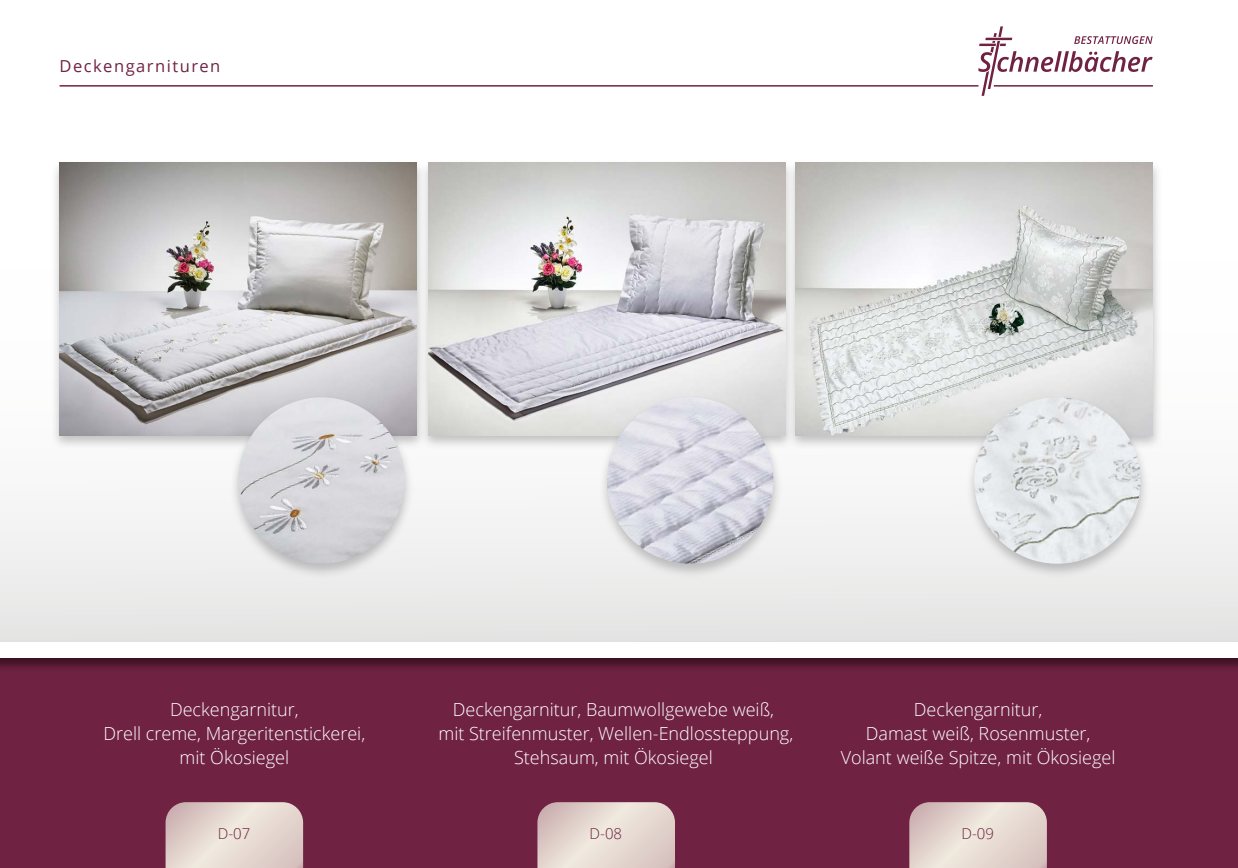
<style>
.page{position:relative;width:1238px;height:868px;background:#fff}
.page>*{position:absolute;margin:0;border:0;box-sizing:border-box;transform-origin:0 0}
.t1{font:300 18px/24px "Open Sans";color:#fff;text-align:center}
.t2{font:16.5px "Open Sans";letter-spacing:.09em;color:#702242}
.t3{font:300 15px "Open Sans";color:#702242}
</style>
<div class="page">
<div style="left:0;top:0;width:1237px;height:650px;background:linear-gradient(to bottom,#fff,#efefee)"></div>
<div style="left:0;top:643px;width:1237px;height:224px;background:#702242"></div>
<div style="left:0;top:640px;width:1237px;height:32px;background:#000;opacity:.5"></div>
<div style="left:0;top:642px;width:1237px;height:16px;background:#fff"></div>
<div style="left:51px;top:160px;width:375px;height:290px;background:#878787;opacity:.5"></div>
<img style="left:60px;top:163px;width:357px;height:272px">
<div style="left:230px;top:394px;width:184px;height:184px;background:#878787;opacity:.5"></div>
<img style="left:238px;top:397px;width:166px;height:166px;border-radius:83px">
<div style="left:419px;top:160px;width:376px;height:290px;background:#878787;opacity:.5"></div>
<img style="left:428px;top:163px;width:357px;height:272px">
<div style="left:598px;top:394px;width:184px;height:184px;background:#878787;opacity:.5"></div>
<img style="left:607px;top:397px;width:166px;height:166px;border-radius:83px">
<div style="left:786px;top:160px;width:376px;height:290px;background:#878787;opacity:.5"></div>
<img style="left:795px;top:163px;width:357px;height:272px">
<div style="left:965px;top:394px;width:184px;height:184px;background:#878787;opacity:.5"></div>
<img style="left:974px;top:397px;width:166px;height:166px;border-radius:83px">
<hr style="left:1237px;top:0;width:1px;height:867px;background:#ededed">
<hr style="left:60px;top:85px;width:918px;height:2px;background:#702242">
<svg style="left:978px;top:26px;width:174px;height:70px"></svg>
<hr style="left:993px;top:85px;width:159px;height:2px;background:#702242">
<svg style="left:909px;top:802px;width:137px;height:65px;background:#e0d1cb"></svg>
<svg style="left:537px;top:802px;width:138px;height:65px;background:#e0d0ca"></svg>
<svg style="left:165px;top:802px;width:138px;height:65px;background:#e0d0ca"></svg>
<p class="t2" style="left:60px;top:55px;width:162px">Deckengarnituren</p>
<p class="t1" style="left:103px;top:696px;width:263px">Deckengarnitur,<br>Drell creme, Margeritenstickerei, mit Ökosiegel</p>
<p class="t1" style="left:438px;top:696px;width:356px">Deckengarnitur, Baumwollgewebe weiß,<br>mit Streifenmuster, Wellen-Endlossteppung,<br>Stehsaum, mit Ökosiegel</p>
<p class="t1" style="left:840px;top:696px;width:276px">Deckengarnitur,<br>Damast weiß, Rosenmuster,<br>Volant weiße Spitze, mit Ökosiegel</p>
<p class="t3" style="left:218px;top:823px;width:34px">D-07</p>
<p class="t3" style="left:589px;top:823px;width:34px">D-08</p>
<p class="t3" style="left:961px;top:823px;width:34px">D-09</p>
</div>
